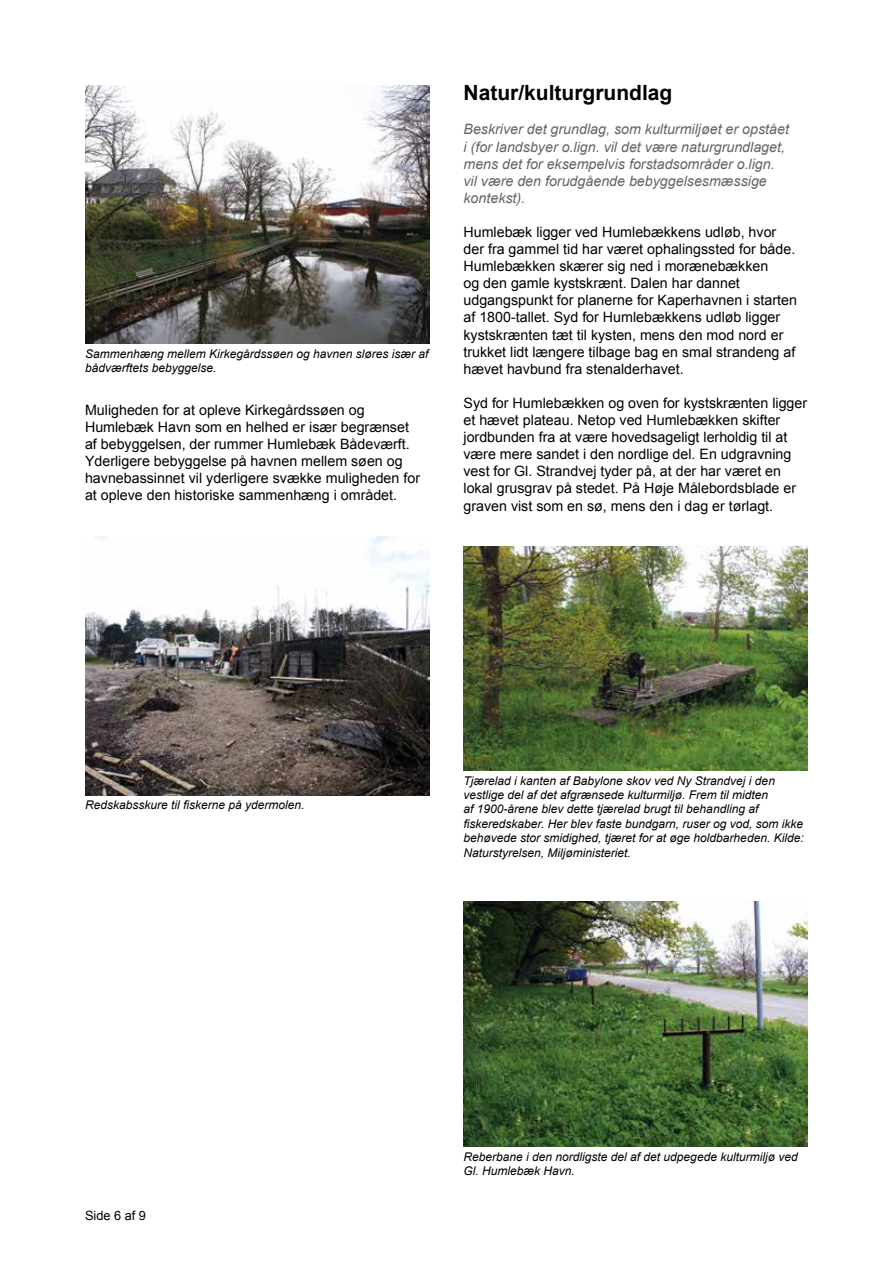
<style>
.page{position:relative;width:893px;height:1263px;background:#fff}
.page>*{position:absolute;margin:0;border:0;box-sizing:border-box;transform-origin:0 0}
.t1{font:700 21px "Arial";color:#000}
.t2{font:14.25px/17.1px "Arial";color:#000}
.t3{font:italic 14.25px/17.1px "Arial";color:#636466}
.t4{font:12.75px "Arial";color:#000}
.t5{font:italic 12px/14.4px "Arial";color:#000}
</style>
<div class="page">
<img style="left:85px;top:85px;width:344px;height:258px">
<img style="left:85px;top:537px;width:344px;height:258px">
<img style="left:463px;top:547px;width:345px;height:223px">
<img style="left:463px;top:901px;width:345px;height:245px">
<p class="t5" style="left:85px;top:347px;width:345px">Sammenhæng mellem Kirkegårdssøen og havnen sløres især af bådværftets bebyggelse.</p>
<p class="t2" style="left:85px;top:401px;width:337px">Muligheden for at opleve Kirkegårdssøen og Humlebæk Havn som en helhed er især begrænset af bebyggelsen, der rummer Humlebæk Bådeværft.<br>Yderligere bebyggelse på havnen mellem søen og havnebassinnet vil yderligere svække muligheden for at opleve den historiske sammenhæng i området.</p>
<h1 class="t1" style="left:463px;top:79px;width:210px">Natur/kulturgrundlag</h1>
<p class="t3" style="left:463px;top:121px;width:327px">Beskriver det grundlag, som kulturmiljøet er opstået i (for landsbyer o.lign. vil det være naturgrundlaget, mens det for eksempelvis forstadsområder o.lign. vil være den forudgående bebyggelsesmæssige kontekst).</p>
<p class="t2" style="left:463px;top:224px;width:335px">Humlebæk ligger ved Humlebækkens udløb, hvor der fra gammel tid har været ophalingssted for både.<br>Humlebækken skærer sig ned i morænebækken<br>og den gamle kystskrænt. Dalen har dannet udgangspunkt for planerne for Kaperhavnen i starten af 1800-tallet. Syd for Humlebækkens udløb ligger kystskrænten tæt til kysten, mens den mod nord er trukket lidt længere tilbage bag en smal strandeng af hævet havbund fra stenalderhavet.</p>
<p class="t2" style="left:463px;top:394px;width:345px">Syd for Humlebækken og oven for kystskrænten ligger et hævet plateau. Netop ved Humlebækken skifter jordbunden fra at være hovedsageligt lerholdig til at være mere sandet i den nordlige del. En udgravning vest for Gl. Strandvej tyder på, at der har været en lokal grusgrav på stedet. På Høje Målebordsblade er graven vist som en sø, mens den i dag er tørlagt.</p>
<p class="t5" style="left:85px;top:798px;width:221px">Redskabsskure til fiskerne på ydermolen.</p>
<p class="t5" style="left:463px;top:773px;width:342px">Tjærelad i kanten af Babylone skov ved Ny Strandvej i den vestlige del af det afgrænsede kulturmiljø. Frem til midten<br>af 1900-årene blev dette tjærelad brugt til behandling af fiskeredskaber. Her blev faste bundgarn, ruser og vod, som ikke behøvede stor smidighed, tjæret for at øge holdbarheden. Kilde:<br>Naturstyrelsen, Miljøministeriet.</p>
<p class="t4" style="left:85px;top:1207px;width:62px">Side 6 af 9</p>
<p class="t5" style="left:463px;top:1149px;width:336px">Reberbane i den nordligste del af det udpegede kulturmiljø ved<br>Gl. Humlebæk Havn.</p>
</div>
